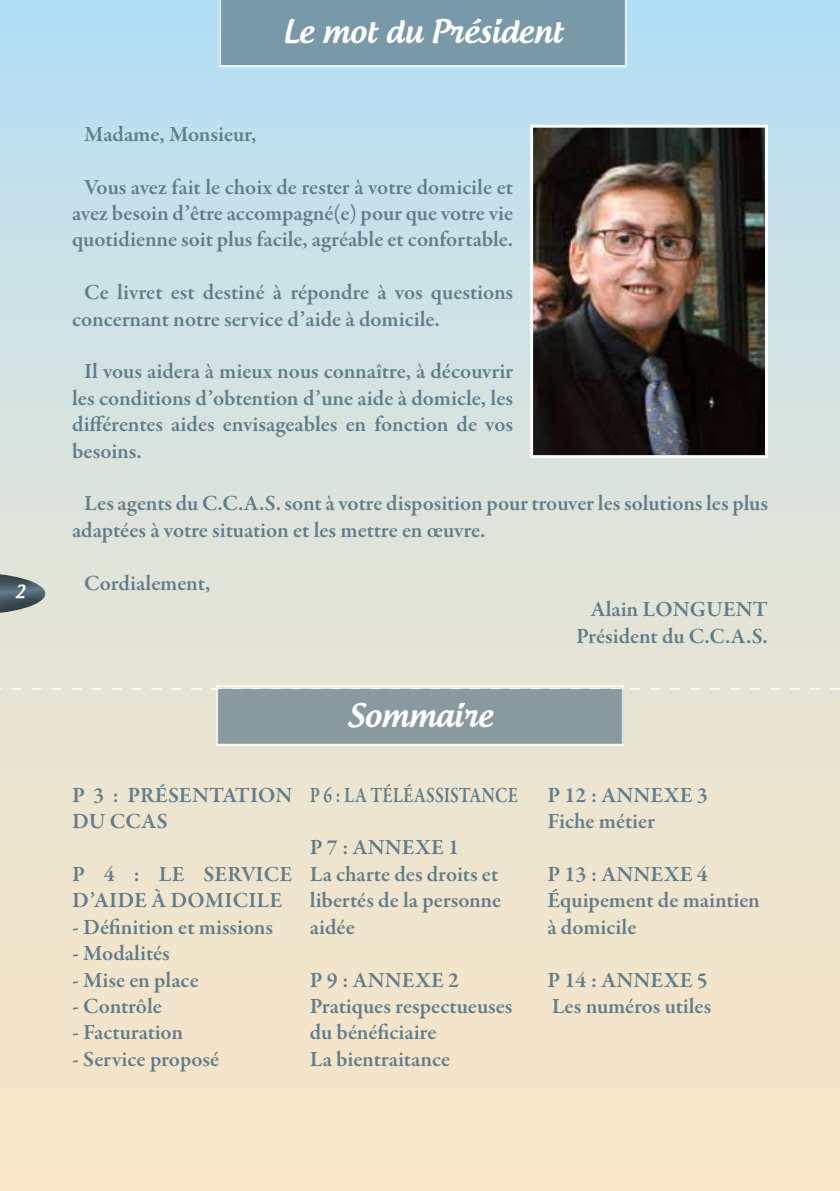
<style>
.page{position:relative;width:840px;height:1191px;background:#fff}
.page>*{position:absolute;margin:0;border:0;box-sizing:border-box;transform-origin:0 0}
.t1{font:500 31px "Androgyne";color:#fff}
.t2{font:600 22px/26.4px "Garamond Premr Pro";color:#627d8a}
.t3{font:600 22px "Garamond Premr Pro";color:#627d8a;scale:.8 1}
.t4{font:500 17.2px "Androgyne";color:#fff}
</style>
<div class="page">
<div style="left:0;top:0;width:839px;height:1191px;background:linear-gradient(to bottom,#bae0f2,#ffe6c3)"></div>
<div style="left:219px;top:0;width:407px;height:67px;background:#7999a9"></div>
<svg style="left:0;top:688px;width:839px;height:1px"></svg>
<div style="left:0;top:572px;width:47px;height:45px;background:#000;opacity:.5"></div>
<div style="left:217px;top:689px;width:406px;height:54px;background:#889a9f"></div>
<div style="left:216px;top:685px;width:407px;height:61px;border:2px solid #fff"></div>
<img style="left:534px;top:129px;width:229px;height:325px">
<div style="left:530px;top:125px;width:237px;height:333px;border:3px solid #fff"></div>
<p class="t4" style="left:15px;top:581px;width:12px">2</p>
<h1 class="t1" style="left:283px;top:11px;width:281px">Le mot du Président</h1>
<p class="t2" style="left:84px;top:121px;width:174px">Madame, Monsieur,</p>
<p class="t2" style="left:72px;top:174px;width:442px;text-align:center">Vous avez fait le choix de rester à votre domicile et avez besoin d’être accompagné(e) pour que votre vie quotidienne soit plus facile, agréable et confortable.</p>
<p class="t2" style="left:72px;top:279px;width:442px;text-indent:12px">Ce livret est destiné à répondre à vos questions concernant notre service d’aide à domicile.</p>
<p class="t2" style="left:72px;top:359px;width:442px;text-align:justify;text-indent:12px">Il vous aidera à mieux nous connaître, à découvrir les conditions d’obtention d’une aide à domicle, les différentes aides envisageables en fonction de vos besoins.</p>
<p class="t2" style="left:72px;top:491px;width:697px;text-indent:12px">Les agents du C.C.A.S. sont à votre disposition pour trouver les solutions les plus adaptées à votre situation et les mettre en œuvre.</p>
<p class="t2" style="left:84px;top:570px;width:127px">Cordialement,</p>
<p class="t2" style="left:575px;top:596px;width:193px;text-align:right">Alain LONGUENT<br>Président du C.C.A.S.</p>
<h1 class="t1" style="left:347px;top:695px;width:147px">Sommaire</h1>
<p class="t2" style="left:72px;top:782px;width:222px">P 3 : PRÉSENTATION<br>DU CCAS</p>
<p class="t2" style="left:72px;top:861px;width:222px">P 4 : LE SERVICE<br>D’AIDE À DOMICILE</p>
<p class="t2" style="left:72px;top:914px;width:202px">- Définition et missions</p>
<p class="t2" style="left:72px;top:940px;width:99px">- Modalités</p>
<p class="t2" style="left:72px;top:966px;width:128px">- Mise en place</p>
<p class="t2" style="left:72px;top:993px;width:91px">- Contrôle</p>
<p class="t2" style="left:72px;top:1019px;width:113px">- Facturation</p>
<p class="t2" style="left:72px;top:1046px;width:149px">- Service proposé</p>
<p class="t3" style="left:309px;top:781px;width:262px">P 6 : LA TÉLÉASSISTANCE</p>
<p class="t2" style="left:309px;top:834px;width:193px">P 7 : ANNEXE 1<br>La charte des droits et libertés de la personne aidée</p>
<p class="t2" style="left:309px;top:966px;width:204px">P 9 : ANNEXE 2<br>Pratiques respectueuses du bénéficiaire<br>La bientraitance</p>
<p class="t2" style="left:547px;top:782px;width:162px">P 12 : ANNEXE 3<br>Fiche métier</p>
<p class="t2" style="left:547px;top:861px;width:214px">P 13 : ANNEXE 4<br>Équipement de maintien à domicile</p>
<p class="t2" style="left:547px;top:966px;width:165px">P 14 : ANNEXE 5<br>Les numéros utiles</p>
</div>
